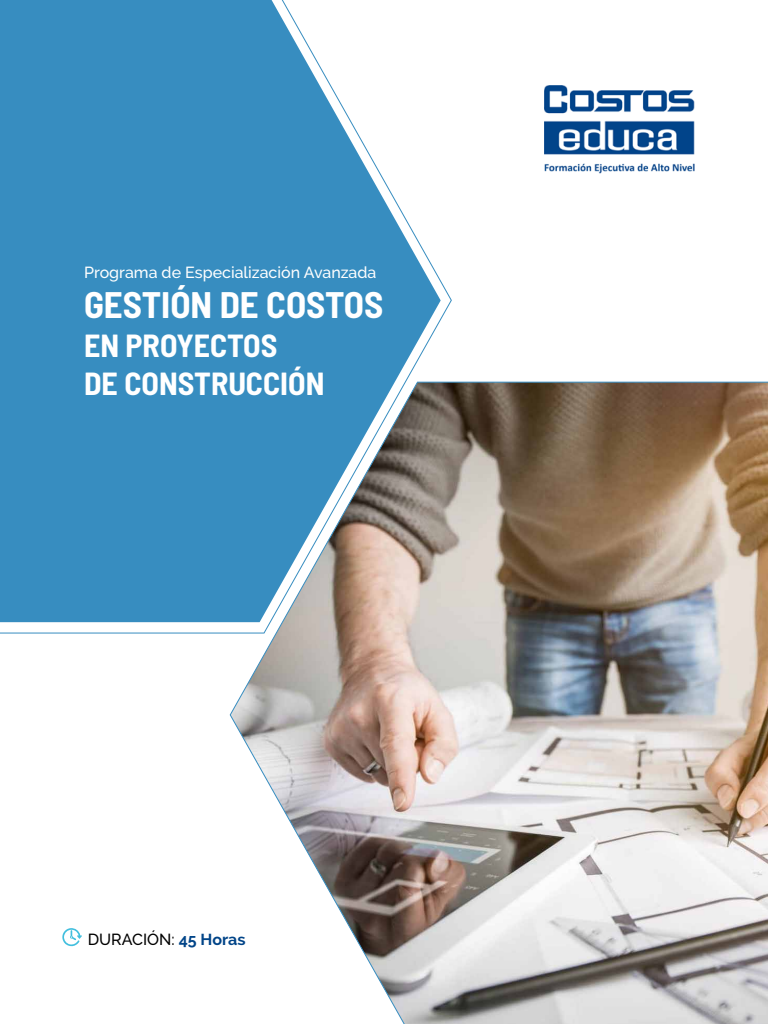
<style>
.page{position:relative;width:768px;height:1024px;background:#fff}
.page>*{position:absolute;margin:0;border:0;box-sizing:border-box;transform-origin:0 0}
.t1{font:700 semi-condensed 37px "Barlow";color:#fff}
.t2{font:700 semi-condensed 32px/38.4px "Barlow";color:#fff}
.t3{font:500 16px "Raleway";color:#fff}
.t4{font:500 16px "Raleway";color:#000}
.s1{font-weight:700;color:#048}
</style>
<div class="page">
<img style="left:229px;top:381px;width:539px;height:643px">
<svg style="left:0;top:0;width:452px;height:634px;background:#5c9dc3"></svg>
<img style="left:544px;top:85px;width:150px;height:89px">
<svg style="left:62px;top:928px;width:20px;height:19px"></svg>
<p class="t3" style="left:84px;top:263px;width:294px">Programa de Especialización Avanzada</p>
<h1 class="t1" style="left:84px;top:282px;width:301px">GESTIÓN DE COSTOS</h1>
<h2 class="t2" style="left:84px;top:325px;width:242px">EN PROYECTOS<br>DE CONSTRUCCIÓN</h2>
<p class="t4" style="left:88px;top:930px;width:159px">DURACIÓN: <span class="s1">45 Horas</span></p>
</div>
